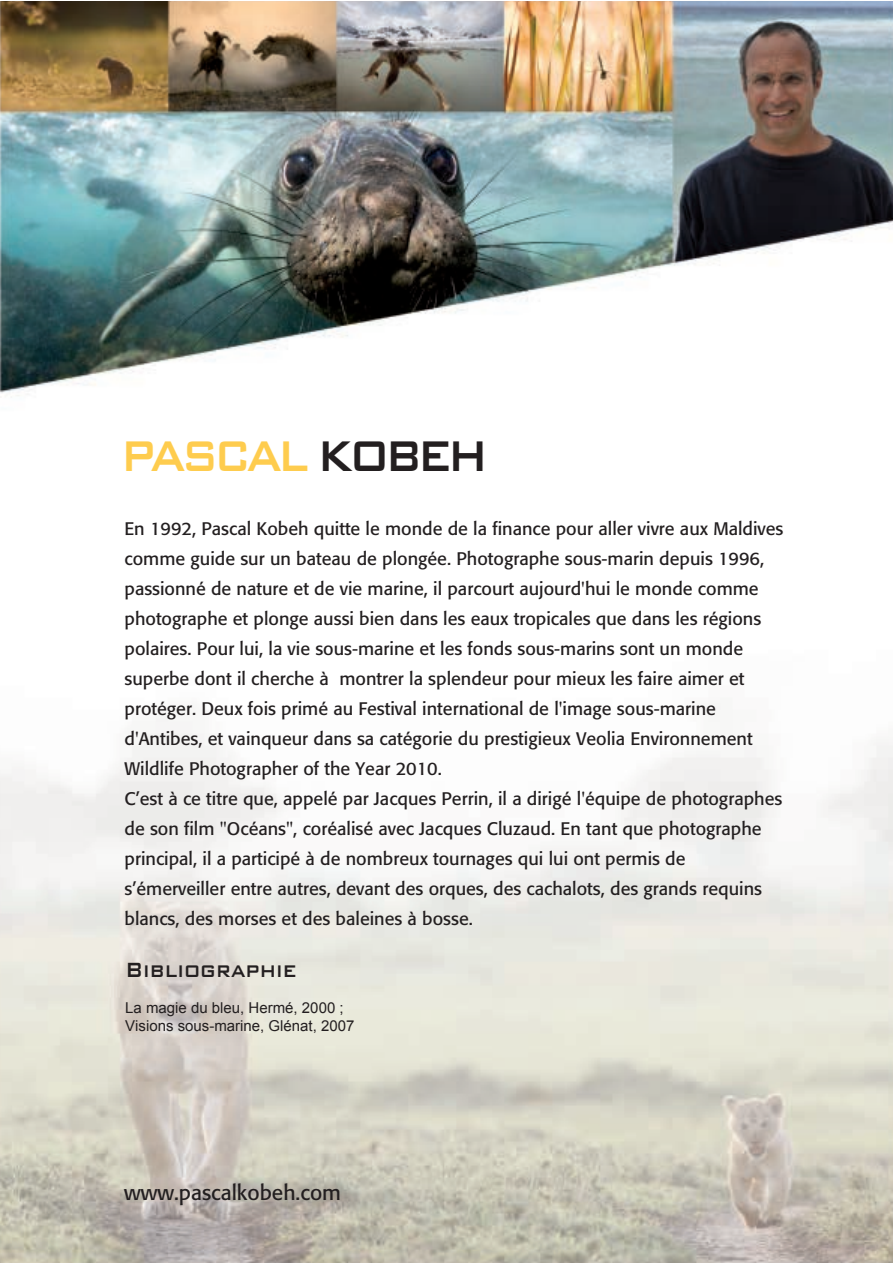
<style>
.page{position:relative;width:893px;height:1263px;background:#fff}
.page>*{position:absolute;margin:0;border:0;box-sizing:border-box;transform-origin:0 0}
.t1{font:500 57.3px "Bank Gothic BT";letter-spacing:-.115em;color:#fecc4e;scale:.83 1}
.t2{font:500 27.45px "Bank Gothic BT";color:#231f20;scale:.83 1}
.t3{font:21px "Formata";color:#231f20}
.t4{font:18px/30px "Formata";color:#231f20}
.t5{font:15px/18px "Arial";color:#231f20}
.s1{color:#231f20}
</style>
<div class="page">
<img style="left:0;top:1px;width:892px;height:1262px">
<h1 class="t1" style="left:120px;top:424px;width:446px">PASCAL <span class="s1">KOBEH</span></h1>
<p class="t4" style="left:125px;top:514px;width:660px">En 1992, Pascal Kobeh quitte le monde de la finance pour aller vivre aux Maldives comme guide sur un bateau de plongée. Photographe sous-marin depuis 1996, passionné de nature et de vie marine, il parcourt aujourd'hui le monde comme photographe et plonge aussi bien dans les eaux tropicales que dans les régions polaires. Pour lui, la vie sous-marine et les fonds sous-marins sont un monde superbe dont il cherche à montrer la splendeur pour mieux les faire aimer et protéger. Deux fois primé au Festival international de l'image sous-marine d'Antibes, et vainqueur dans sa catégorie du prestigieux Veolia Environnement Wildlife Photographer of the Year 2010.<br>C’est à ce titre que, appelé par Jacques Perrin, il a dirigé l'équipe de photographes de son film "Océans", coréalisé avec Jacques Cluzaud. En tant que photographe principal, il a participé à de nombreux tournages qui lui ont permis de s’émerveiller entre autres, devant des orques, des cachalots, des grands requins blancs, des morses et des baleines à bosse.</p>
<h2 class="t2" style="left:125px;top:955px;width:208px">Bibliographie</h2>
<p class="t5" style="left:125px;top:999px;width:231px">La magie du bleu, Hermé, 2000 ;<br>Visions sous--marine, Glénat, 2007</p>
<p class="t3" style="left:124px;top:1180px;width:218px">www.pascalkobeh.com</p>
</div>
